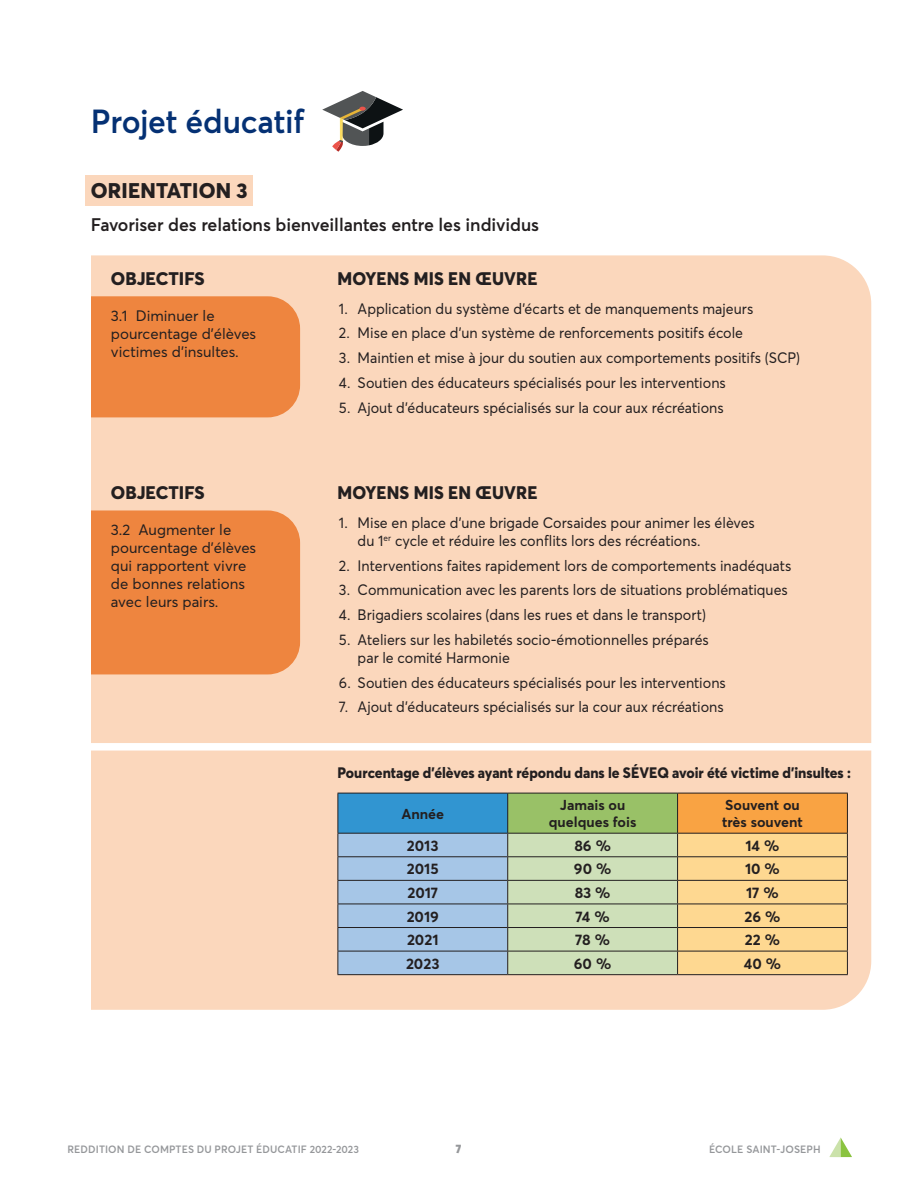
<style>
.page{position:relative;width:918px;height:1188px;background:#fff}
.page>*{position:absolute;margin:0;border:0;box-sizing:border-box;transform-origin:0 0}
.t1{font:600 33px "Averta";letter-spacing:-.005em;color:#053174;scale:.96 1}
.t2{font:800 21px "Averta";letter-spacing:.01em;color:#231f20}
.t3{font:600 18px "Averta";letter-spacing:-.005em;color:#231f20}
.t4{font:800 18px "Averta";letter-spacing:.01em;color:#231f20;scale:.96 1}
.t5{font:800 18px "Averta";letter-spacing:.01em;color:#231f20}
.t6{font:15px/18px "Averta";color:#231f20;scale:.95 1}
.t7{font:15px/18px "Averta";color:#231f20}
.t8{font:800 15px "Averta";color:#231f20;scale:.95 1}
.t9{font:700 15px "Averta";color:#231f20}
.t10{font:700 14.25px/17.1px "Averta";color:#231f20;text-align:center}
.t11{font:900 12px "Averta";color:#95979a}
.t12{font:600 10.5px "Averta";letter-spacing:.01em;color:#95979a}
</style>
<div class="page">
<svg style="left:829px;top:1137px;width:23px;height:20px"></svg>
<svg style="left:322px;top:91px;width:81px;height:61px"></svg>
<div style="left:85px;top:176px;width:167px;height:30px;background:#fbd7bc"></div>
<div style="left:33px;top:255px;width:838px;height:755px;background:#fbd7bc;border-radius:49px"></div>
<div style="left:7px;top:296px;width:293px;height:121px;background:#ee853f;border-radius:32px"></div>
<div style="left:7px;top:510px;width:293px;height:164px;background:#ee853f;border-radius:32px"></div>
<div style="left:0;top:235px;width:91px;height:856px;background:#fff"></div>
<div style="left:338px;top:793px;width:170px;height:40px;background:#3195d1"></div>
<div style="left:508px;top:793px;width:170px;height:40px;background:#99c167"></div>
<div style="left:678px;top:793px;width:169px;height:40px;background:#f9a343"></div>
<hr style="left:338px;top:793px;width:1px;height:40px;background:#231f20">
<hr style="left:507px;top:793px;width:1px;height:40px;background:#231f20">
<hr style="left:677px;top:793px;width:1px;height:40px;background:#231f20">
<hr style="left:847px;top:793px;width:1px;height:40px;background:#231f20">
<svg style="left:338px;top:834px;width:510px;height:140px;background:#cbceb5"></svg>
<hr style="left:338px;top:793px;width:170px;height:1px;background:#231f20">
<hr style="left:508px;top:793px;width:170px;height:1px;background:#231f20">
<hr style="left:678px;top:793px;width:170px;height:1px;background:#231f20">
<hr style="left:338px;top:833px;width:170px;height:1px;background:#231f20">
<hr style="left:508px;top:833px;width:170px;height:1px;background:#231f20">
<hr style="left:678px;top:833px;width:170px;height:1px;background:#231f20">
<hr style="left:338px;top:856px;width:170px;height:1px;background:#231f20">
<hr style="left:508px;top:856px;width:170px;height:1px;background:#231f20">
<hr style="left:678px;top:856px;width:170px;height:1px;background:#231f20">
<hr style="left:338px;top:880px;width:170px;height:1px;background:#231f20">
<hr style="left:508px;top:880px;width:170px;height:1px;background:#231f20">
<hr style="left:678px;top:880px;width:170px;height:1px;background:#231f20">
<hr style="left:338px;top:904px;width:170px;height:1px;background:#231f20">
<hr style="left:508px;top:904px;width:170px;height:1px;background:#231f20">
<hr style="left:678px;top:904px;width:170px;height:1px;background:#231f20">
<hr style="left:338px;top:927px;width:170px;height:1px;background:#231f20">
<hr style="left:508px;top:927px;width:170px;height:1px;background:#231f20">
<hr style="left:678px;top:927px;width:170px;height:1px;background:#231f20">
<hr style="left:338px;top:951px;width:170px;height:1px;background:#231f20">
<hr style="left:508px;top:951px;width:170px;height:1px;background:#231f20">
<hr style="left:678px;top:951px;width:170px;height:1px;background:#231f20">
<hr style="left:338px;top:974px;width:170px;height:1px;background:#231f20">
<hr style="left:508px;top:974px;width:170px;height:1px;background:#231f20">
<hr style="left:678px;top:974px;width:170px;height:1px;background:#231f20">
<div style="left:68px;top:743px;width:819px;height:8px;background:#fff"></div>
<h1 class="t1" style="left:91px;top:100px;width:224px">Projet éducatif</h1>
<h2 class="t2" style="left:91px;top:177px;width:158px">ORIENTATION 3</h2>
<p class="t3" style="left:91px;top:213px;width:450px">Favoriser des relations bienveillantes entre les individus</p>
<p class="t5" style="left:111px;top:267px;width:95px">OBJECTIFS</p>
<p class="t7" style="left:111px;top:306px;width:147px">3.1 Diminuer le pourcentage d’élèves victimes d’insultes.</p>
<p class="t5" style="left:111px;top:481px;width:95px">OBJECTIFS</p>
<p class="t7" style="left:111px;top:521px;width:147px">3.2 Augmenter le pourcentage d’élèves qui rapportent vivre de bonnes relations avec leurs pairs.</p>
<p class="t4" style="left:338px;top:267px;width:210px">MOYENS MIS EN ŒUVRE</p>
<p class="t6" style="left:339px;top:299px;width:438px">1. Application du système d’écarts et de manquements majeurs</p>
<p class="t6" style="left:339px;top:324px;width:427px">2. Mise en place d’un système de renforcements positifs école</p>
<p class="t6" style="left:339px;top:349px;width:487px">3. Maintien et mise à jour du soutien aux comportements positifs (SCP)</p>
<p class="t6" style="left:339px;top:374px;width:409px">4. Soutien des éducateurs spécialisés pour les interventions</p>
<p class="t6" style="left:339px;top:398px;width:407px">5. Ajout d’éducateurs spécialisés sur la cour aux récréations</p>
<p class="t4" style="left:338px;top:481px;width:210px">MOYENS MIS EN ŒUVRE</p>
<p class="t6" style="left:358px;top:514px;width:420px;text-indent:-19px">1. Mise en place d’une brigade Corsaides pour animer les élèves du 1<sup>er</sup> cycle et réduire les conflits lors des récréations.</p>
<p class="t6" style="left:339px;top:556px;width:478px">2. Interventions faites rapidement lors de comportements inadéquats</p>
<p class="t6" style="left:339px;top:581px;width:474px">3. Communication avec les parents lors de situations problématiques</p>
<p class="t6" style="left:339px;top:606px;width:388px">4. Brigadiers scolaires (dans les rues et dans le transport)</p>
<p class="t6" style="left:358px;top:631px;width:371px;text-indent:-19px">5. Ateliers sur les habiletés socio-émotionnelles préparés par le comité Harmonie</p>
<p class="t6" style="left:339px;top:673px;width:409px">6. Soutien des éducateurs spécialisés pour les interventions</p>
<p class="t6" style="left:339px;top:698px;width:407px">7. Ajout d’éducateurs spécialisés sur la cour aux récréations</p>
<p class="t8" style="left:338px;top:763px;width:542px">Pourcentage d’élèves ayant répondu dans le SÉVEQ avoir été victime d’insultes :</p>
<p class="t10" style="left:401px;top:805px;width:44px">Année</p>
<p class="t10" style="left:549px;top:796px;width:89px">Jamais ou quelques fois</p>
<p class="t10" style="left:722px;top:796px;width:82px;text-align:left">Souvent ou très souvent</p>
<p class="t9" style="left:407px;top:836px;width:33px">2013</p>
<p class="t9" style="left:574px;top:836px;width:38px">86 %</p>
<p class="t9" style="left:746px;top:836px;width:35px">14 %</p>
<p class="t9" style="left:407px;top:860px;width:33px">2015</p>
<p class="t9" style="left:574px;top:860px;width:39px">90 %</p>
<p class="t9" style="left:745px;top:860px;width:36px">10 %</p>
<p class="t9" style="left:407px;top:883px;width:32px">2017</p>
<p class="t9" style="left:575px;top:883px;width:37px">83 %</p>
<p class="t9" style="left:746px;top:883px;width:34px">17 %</p>
<p class="t9" style="left:407px;top:907px;width:34px">2019</p>
<p class="t9" style="left:576px;top:907px;width:36px">74 %</p>
<p class="t9" style="left:745px;top:907px;width:37px">26 %</p>
<p class="t9" style="left:407px;top:930px;width:33px">2021</p>
<p class="t9" style="left:575px;top:930px;width:36px">78 %</p>
<p class="t9" style="left:745px;top:930px;width:37px">22 %</p>
<p class="t9" style="left:406px;top:954px;width:35px">2023</p>
<p class="t9" style="left:574px;top:954px;width:39px">60 %</p>
<p class="t9" style="left:744px;top:954px;width:39px">40 %</p>
<p class="t12" style="left:68px;top:1143px;width:293px">REDDITION DE COMPTES DU PROJET ÉDUCATIF 2022-2023</p>
<p class="t11" style="left:456px;top:1141px;width:7px">7</p>
<p class="t12" style="left:709px;top:1142px;width:113px">ÉCOLE SAINT-JOSEPH</p>
</div>
